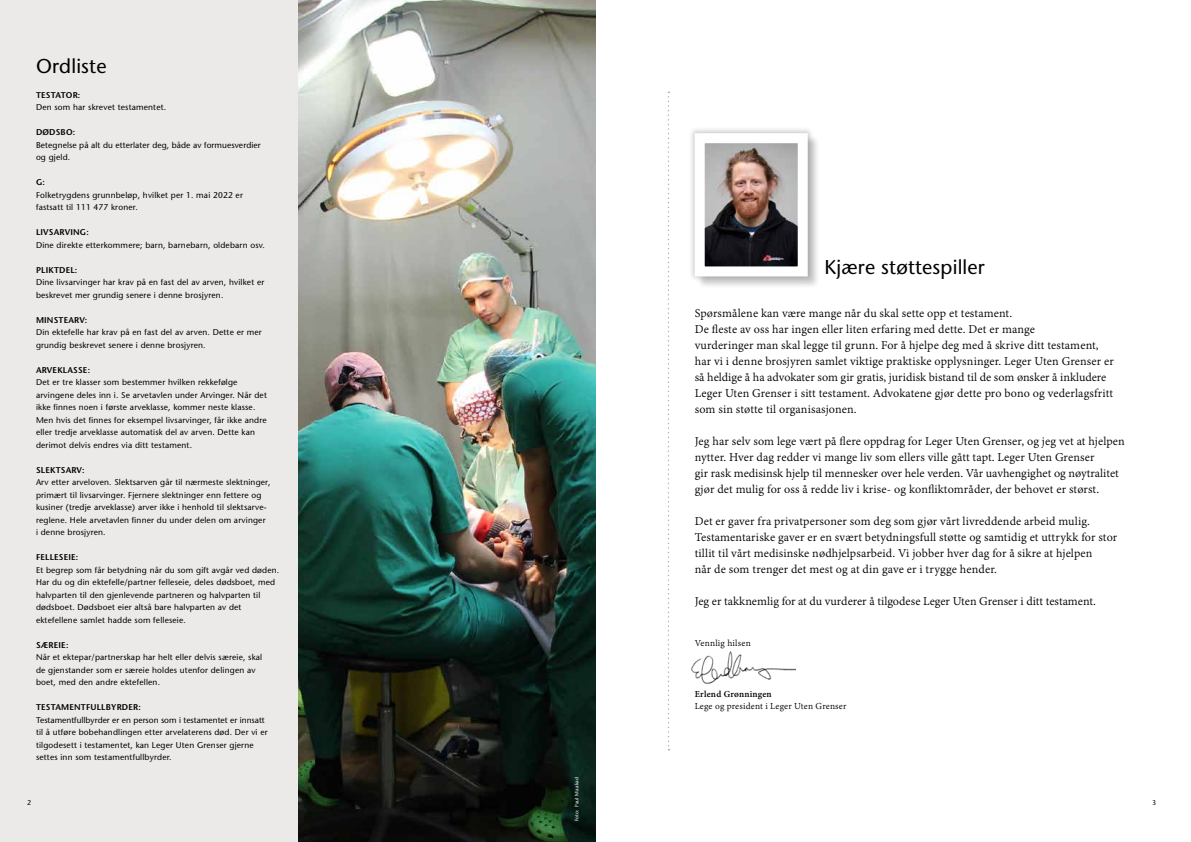
<style>
.page{position:relative;width:1191px;height:842px;background:#fff}
.page>*{position:absolute;margin:0;border:0;box-sizing:border-box;transform-origin:0 0}
.t1{font:20px "Stone Sans";letter-spacing:.01em;color:#000}
.t2{font:13px/16px "Adobe Devanagari";letter-spacing:.01em;color:#000}
.t3{font:10px "Adobe Devanagari";letter-spacing:.02em;color:#000}
.t4{font:700 10px "Adobe Devanagari";letter-spacing:.02em;color:#000}
.t5{font:8.4px/12.5px "Stone Sans";letter-spacing:.02em;color:#000}
.t6{font:600 8.4px "Stone Sans";letter-spacing:.02em;color:#000}
.t7{font:7px "Stone Sans";color:#000}
.t8{font:5px "Stone Sans";letter-spacing:.04em;color:#fff}
</style>
<div class="page">
<img style="left:298px;top:0;width:297px;height:842px">
<svg style="left:667px;top:92px;width:2px;height:658px"></svg>
<div style="left:696px;top:135px;width:124px;height:154px;background:#000;opacity:.2"></div>
<div style="left:688px;top:127px;width:126px;height:156px;background:#000;opacity:.2"></div>
<img style="left:705px;top:144px;width:91px;height:121px">
<div style="left:694px;top:133px;width:113px;height:143px;border:10px solid #fff"></div>
<img style="left:691px;top:651px;width:105px;height:33px">
<div style="left:0;top:0;width:298px;height:842px;background:#ece9e9"></div>
<h1 class="t1" style="left:36px;top:53px;width:72px">Ordliste</h1>
<p class="t6" style="left:36px;top:90px;width:46px">TESTATOR:</p>
<p class="t5" style="left:36px;top:101px;width:132px">Den som har skrevet testamentet.</p>
<p class="t6" style="left:36px;top:127px;width:41px">DØDSBO:</p>
<p class="t5" style="left:36px;top:138px;width:226px">Betegnelse på alt du etterlater deg, både av formuesverdier og gjeld.</p>
<p class="t6" style="left:36px;top:177px;width:10px">G:</p>
<p class="t5" style="left:36px;top:188px;width:208px">Folketrygdens grunnbeløp, hvilket per 1. mai 2022 er fastsatt til 111 477 kroner.</p>
<p class="t6" style="left:36px;top:227px;width:54px">LIVSARVING:</p>
<p class="t5" style="left:36px;top:238px;width:230px">Dine direkte etterkommere; barn, barnebarn, oldebarn osv.</p>
<p class="t6" style="left:36px;top:265px;width:43px">PLIKTDEL:</p>
<p class="t5" style="left:36px;top:276px;width:230px">Dine livsarvinger har krav på en fast del av arven, hvilket er beskrevet mer grundig senere i denne brosjyren.</p>
<p class="t6" style="left:36px;top:315px;width:53px">MINSTEARV:</p>
<p class="t5" style="left:36px;top:326px;width:227px">Din ektefelle har krav på en fast del av arven. Dette er mer grundig beskrevet senere i denne brosjyren.</p>
<p class="t6" style="left:36px;top:365px;width:56px">ARVEKLASSE:</p>
<p class="t5" style="left:36px;top:376px;width:232px">Det er tre klasser som bestemmer hvilken rekkefølge arvingene deles inn i. Se arvetavlen under Arvinger. Når det ikke finnes noen i første arveklasse, kommer neste klasse.<br>Men hvis det finnes for eksempel livsarvinger, får ikke andre eller tredje arveklasse automatisk del av arven. Dette kan derimot delvis endres via ditt testament.</p>
<p class="t6" style="left:36px;top:465px;width:50px">SLEKTSARV:</p>
<p class="t5" style="left:36px;top:476px;width:236px">Arv etter arveloven. Slektsarven går til nærmeste slektninger, primært til livsarvinger. Fjernere slektninger enn fettere og kusiner (tredje arveklasse) arver ikke i henhold til slektsarve&shy;reglene. Hele arvetavlen finner du under delen om arvinger<br>i denne brosjyren.</p>
<p class="t6" style="left:36px;top:552px;width:44px">FELLESEIE:</p>
<p class="t5" style="left:36px;top:563px;width:245px">Et begrep som får betydning når du som gift avgår ved døden.<br>Har du og din ektefelle/partner felleseie, deles dødsboet, med halvparten til den gjenlevende partneren og halvparten til dødsboet. Dødsboet eier altså bare halvparten av det ektefellene samlet hadde som felleseie.</p>
<p class="t6" style="left:36px;top:640px;width:34px">SÆREIE:</p>
<p class="t5" style="left:36px;top:651px;width:228px">Når et ektepar/partnerskap har helt eller delvis særeie, skal de gjenstander som er særeie holdes utenfor delingen av boet, med den andre ektefellen.</p>
<p class="t6" style="left:36px;top:702px;width:106px">TESTAMENTFULLBYRDER:</p>
<p class="t5" style="left:36px;top:713px;width:233px">Testamentfullbyrder er en person som i testamentet er innsatt til å utføre bobehandlingen etter arvelaterens død. Der vi er tilgodesett i testamentet, kan Leger Uten Grenser gjerne settes inn som testamentfullbyrder.</p>
<h1 class="t1" style="left:824px;top:254px;width:162px">Kjære støttespiller</h1>
<p class="t2" style="left:694px;top:306px;width:420px">Spørsmålene kan være mange når du skal sette opp et testament.<br>De fleste av oss har ingen eller liten erfaring med dette. Det er mange<br>vurderinger man skal legge til grunn. For å hjelpe deg med å skrive ditt testament, har vi i denne brosjyren samlet viktige praktiske opplysninger. Leger Uten Grenser er så heldige å ha advokater som gir gratis, juridisk bistand til de som ønsker å inkludere Leger Uten Grenser i sitt testament. Advokatene gjør dette pro bono og vederlagsfritt som sin støtte til organisasjonen.</p>
<p class="t2" style="left:694px;top:434px;width:431px">Jeg har selv som lege vært på flere oppdrag for Leger Uten Grenser, og jeg vet at hjelpen nytter. Hver dag redder vi mange liv som ellers ville gått tapt. Leger Uten Grenser<br>gir rask medisinsk hjelp til mennesker over hele verden. Vår uavhengighet og nøytralitet gjør det mulig for oss å redde liv i krise- og konfliktområder, der behovet er størst.</p>
<p class="t2" style="left:694px;top:514px;width:424px">Det er gaver fra privatpersoner som deg som gjør vårt livreddende arbeid mulig.<br>Testamentariske gaver er en svært betydningsfull støtte og samtidig et uttrykk for stor tillit til vårt medisinske nødhjelpsarbeid. Vi jobber hver dag for å sikre at hjelpen<br>når de som trenger det mest og at din gave er i trygge hender.</p>
<h2 class="t2" style="left:694px;top:594px;width:402px">Jeg er takknemlig for at du vurderer å tilgodese Leger Uten Grenser i ditt testament.</h2>
<p class="t3" style="left:694px;top:637px;width:58px">Vennlig hilsen</p>
<p class="t4" style="left:694px;top:688px;width:79px">Erlend Grønningen</p>
<p class="t3" style="left:694px;top:700px;width:153px">Lege og president i Leger Uten Grenser</p>
<p class="t8" style="left:573px;top:821px;width:46px;rotate:-90deg">Foto: Paul Maakad</p>
<p class="t7" style="left:27px;top:798px;width:6px">2</p>
<p class="t7" style="left:1152px;top:798px;width:6px">3</p>
</div>
